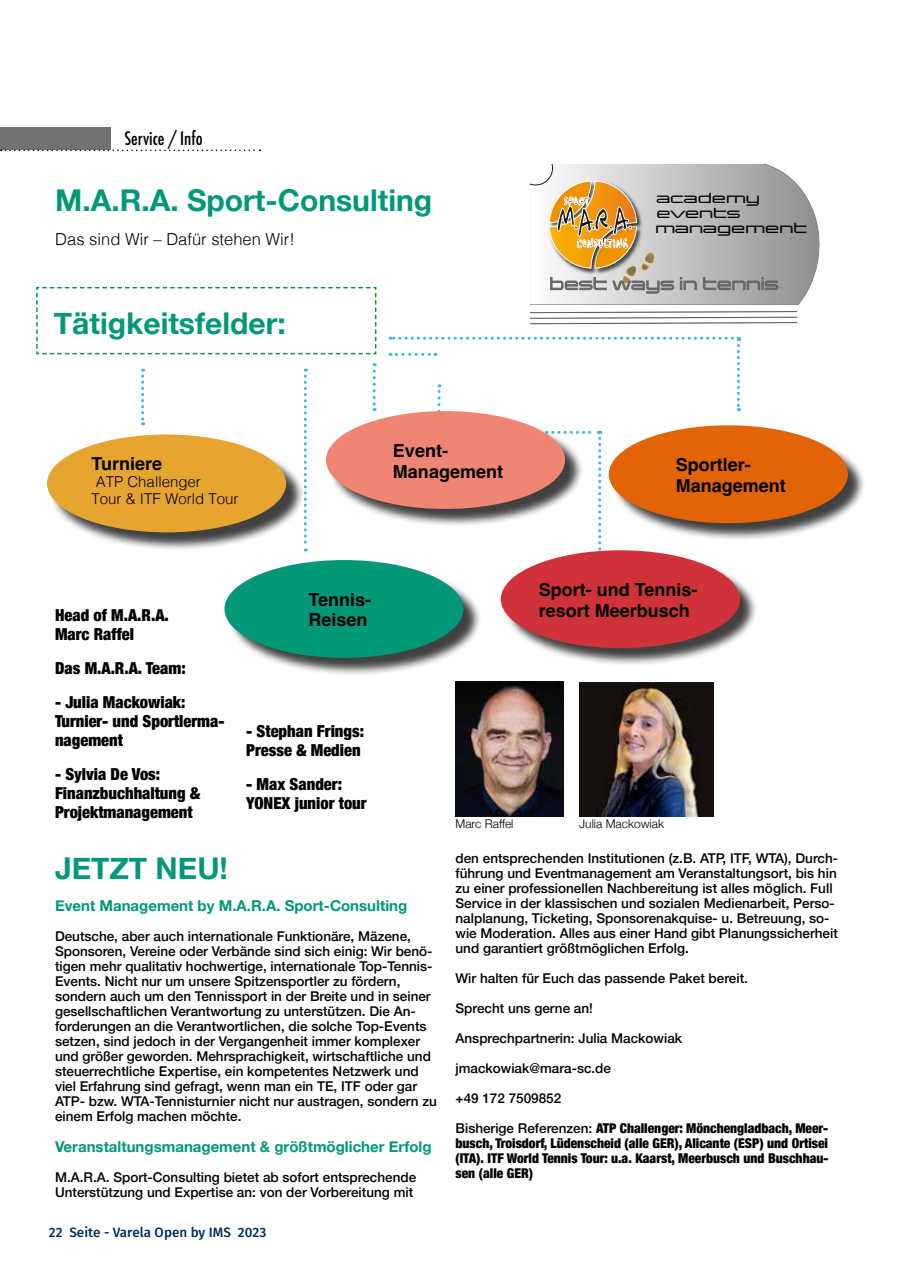
<style>
.page{position:relative;width:898px;height:1272px;background:#fff}
.page>*{position:absolute;margin:0;border:0;box-sizing:border-box;transform-origin:0 0}
.t1{font:700 30px "Helvetica Neue";color:#009879}
.t2{font:700 18px/20.7px "Helvetica";color:#000}
.t3{font:500 condensed 18px "Futura";color:#000}
.t4{font:900 condensed 16.5px/18.9px "Helvetica Neue";color:#000}
.t5{font:300 16.5px "Helvetica";color:#000}
.t6{font:700 15px "Helvetica Neue";color:#009879}
.t7{font:300 15px/17.2px "Helvetica";color:#000}
.t8{font:500 13.5px/15px "Helvetica Neue";color:#000}
.t9{font:900 condensed 13.5px/15px "Helvetica Neue";color:#000;text-align:justify}
.t10{font:500 13.5px "Fira Sans";color:#002d5d}
.t11{font:13.35px/15.3px "Changeling Neo";color:#000;scale:1.25 1}
.t12{font:300 12px "Helvetica Neue";color:#000}
.s1{font-weight:500;font-stretch:normal}
</style>
<div class="page">
<div style="left:0;top:128px;width:111px;height:22px;background:#737074"></div>
<svg style="left:1px;top:149px;width:259px;height:2px"></svg>
<svg style="left:530px;top:311px;width:267px;height:13px"></svg>
<svg style="left:530px;top:164px;width:288px;height:141px;background:#c3baab"></svg>
<div style="left:503px;top:552px;width:254px;height:114px;background:#000;opacity:.75"></div>
<div style="left:500px;top:550px;width:239px;height:98px;background:#cf3339;border-radius:50%"></div>
<svg style="left:36px;top:286px;width:341px;height:69px"></svg>
<div style="left:50px;top:437px;width:254px;height:114px;background:#000;opacity:.75"></div>
<div style="left:47px;top:434px;width:239px;height:98px;background:#e6a430;border-radius:50%"></div>
<div style="left:611px;top:427px;width:254px;height:114px;background:#000;opacity:.75"></div>
<div style="left:608px;top:425px;width:239px;height:98px;background:#e26406;border-radius:50%"></div>
<div style="left:227px;top:562px;width:254px;height:114px;background:#000;opacity:.75"></div>
<div style="left:224px;top:560px;width:239px;height:98px;background:#009879;border-radius:50%"></div>
<div style="left:328px;top:413px;width:255px;height:114px;background:#000;opacity:.75"></div>
<div style="left:326px;top:411px;width:239px;height:98px;background:#f08573;border-radius:50%"></div>
<svg style="left:141px;top:368px;width:3px;height:57px"></svg>
<svg style="left:304px;top:368px;width:3px;height:183px"></svg>
<svg style="left:372px;top:363px;width:3px;height:48px"></svg>
<svg style="left:390px;top:337px;width:349px;height:234px"></svg>
<img style="left:455px;top:682px;width:108px;height:134px">
<img style="left:579px;top:682px;width:134px;height:134px">
<h2 class="t3" style="left:124px;top:126px;width:80px">Service / Info</h2>
<h1 class="t1" style="left:55px;top:177px;width:378px">M.A.R.A. Sport-Consulting</h1>
<p class="t5" style="left:55px;top:225px;width:241px">Das sind Wir – Dafür stehen Wir!</p>
<h1 class="t1" style="left:54px;top:300px;width:233px">Tätigkeitsfelder:</h1>
<h2 class="t2" style="left:92px;top:455px;width:72px">Turniere</h2>
<p class="t7" style="left:92px;top:472px;width:148px">ATP Challenger<br>Tour &amp; ITF World Tour</p>
<h2 class="t2" style="left:393px;top:442px;width:112px">Event-<br>Management</h2>
<p class="t11" style="left:655px;top:190px;width:123px">academy events management</p>
<h2 class="t2" style="left:675px;top:456px;width:112px">Sportler-<br>Management</h2>
<p class="t4" style="left:55px;top:605px;width:115px">Head of M.A.R.A.<br>Marc Raffel</p>
<p class="t4" style="left:55px;top:658px;width:132px">Das M.A.R.A. Team:</p>
<p class="t4" style="left:55px;top:692px;width:171px">- Julia Mackowiak:<br>Turnier- und Sportlerma&shy;nagement</p>
<p class="t4" style="left:55px;top:764px;width:147px">- Sylvia De Vos:<br>Finanzbuchhaltung &amp;<br>Projektmanagement</p>
<h2 class="t2" style="left:308px;top:591px;width:64px">Tennis-<br>Reisen</h2>
<p class="t4" style="left:246px;top:720px;width:119px">- Stephan Frings:<br>Presse &amp; Medien</p>
<p class="t4" style="left:246px;top:773px;width:122px">- Max Sander:<br>YONEX junior tour</p>
<h1 class="t1" style="left:55px;top:845px;width:174px">JETZT NEU!</h1>
<p class="t6" style="left:55px;top:893px;width:353px">Event Management by M.A.R.A. Sport-Consulting</p>
<p class="t8" style="left:55px;top:927px;width:383px">Deutsche, aber auch internationale Funktionäre, Mäzene, Sponsoren, Vereine oder Verbände sind sich einig: Wir benö&shy;tigen mehr qualitativ hochwertige, internationale Top-Tennis-Events. Nicht nur um unsere Spitzensportler zu fördern, sondern auch um den Tennissport in der Breite und in seiner gesellschaftlichen Verantwortung zu unterstützen. Die An&shy;forderungen an die Verantwortlichen, die solche Top-Events setzen, sind jedoch in der Vergangenheit immer komplexer und größer geworden. Mehrsprachigkeit, wirtschaftliche und steuerrechtliche Expertise, ein kompetentes Netzwerk und viel Erfahrung sind gefragt, wenn man ein TE, ITF oder gar ATP- bzw. WTA-Tennisturnier nicht nur austragen, sondern zu einem Erfolg machen möchte.</p>
<p class="t6" style="left:55px;top:1135px;width:378px">Veranstaltungsmanagement &amp; größtmöglicher Erfolg</p>
<p class="t8" style="left:55px;top:1168px;width:362px">M.A.R.A. Sport-Consulting bietet ab sofort entsprechende<br>Unterstützung und Expertise an: von der Vorbereitung mit</p>
<p class="t10" style="left:49px;top:1222px;width:219px">22 Seite - Varela Open by IMS 2023</p>
<h2 class="t2" style="left:538px;top:581px;width:160px">Sport- und Tennis&shy;resort Meerbusch</h2>
<p class="t12" style="left:455px;top:813px;width:59px">Marc Raffel</p>
<p class="t12" style="left:579px;top:813px;width:86px">Julia Mackowiak</p>
<p class="t8" style="left:455px;top:849px;width:384px">den entsprechenden Institutionen (z.B. ATP, ITF, WTA), Durch&shy;führung und Eventmanagement am Veranstaltungsort, bis hin zu einer professionellen Nachbereitung ist alles möglich. Full Service in der klassischen und sozialen Medienarbeit, Perso&shy;nalplanung, Ticketing, Sponsorenakquise- u. Betreuung, so&shy;wie Moderation. Alles aus einer Hand gibt Planungssicherheit und garantiert größtmöglichen Erfolg.</p>
<p class="t8" style="left:455px;top:969px;width:294px">Wir halten für Euch das passende Paket bereit.</p>
<p class="t8" style="left:455px;top:999px;width:139px">Sprecht uns gerne an!</p>
<p class="t8" style="left:455px;top:1029px;width:228px">Ansprechpartnerin: Julia Mackowiak</p>
<p class="t8" style="left:455px;top:1059px;width:157px">jmackowiak@mara-sc.de</p>
<p class="t8" style="left:455px;top:1089px;width:107px">+49 172 7509852</p>
<p class="t9" style="left:455px;top:1120px;width:374px"><span class="s1">Bisherige Referenzen:</span> ATP Challenger: Mönchengladbach, Meer&shy;busch, Troisdorf, Lüdenscheid (alle GER), Alicante (ESP) und Ortisei (ITA). ITF World Tennis Tour: u.a. Kaarst, Meerbusch und Buschhau&shy;sen (alle GER)</p>
</div>
